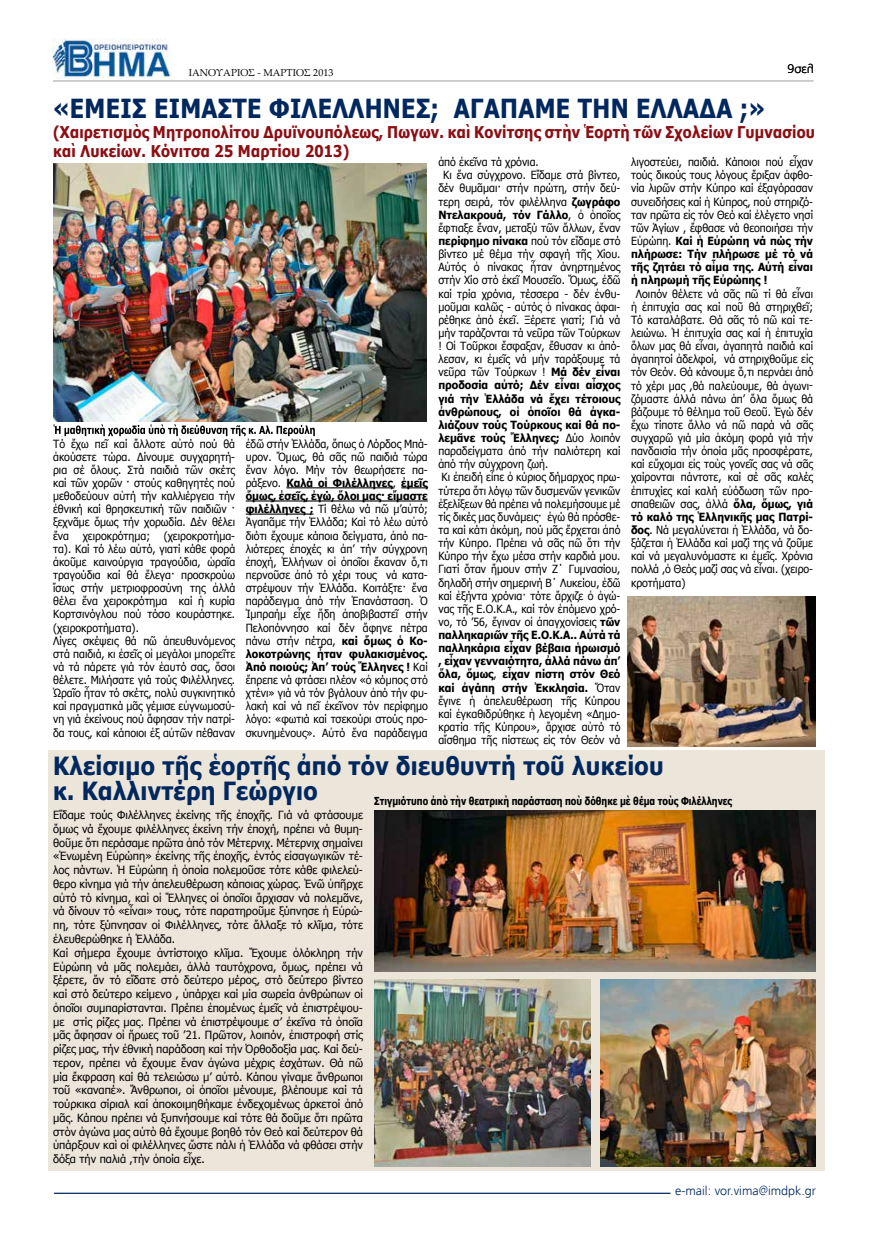
<style>
.page{position:relative;width:886px;height:1241px;background:#fff}
.page>*{position:absolute;margin:0;border:0;box-sizing:border-box;transform-origin:0 0}
.t1{font:700 26.25px "Tahoma";letter-spacing:.015em;color:#00285f;scale:.89 1}
.t2{font:700 25px/25px "Tahoma";letter-spacing:.015em;color:#00285f;scale:.92 1}
.t3{font:700 16.25px/19.5px "Tahoma";letter-spacing:.015em;color:#8b0e13;scale:.89 1}
.t4{font:300 12.5px "PF Catalog";color:#00285f}
.t5{font:300 12.5px "PF Catalog";color:#000}
.t6{font:11.25px/13.1px "Tahoma";color:#000;text-align:justify;scale:.94 1}
.t7{font:11.25px/13.8px "Tahoma";color:#000}
.t8{font:700 11.25px "Tahoma";color:#000;scale:.94 1}
.t9{font:700 11px "Tahoma";color:#000;scale:.82 1}
.t10{font:10px "Palatino Linotype";color:#000}
.s1{font-weight:700}
.s2{font-weight:400}
</style>
<div class="page">
<img style="left:53px;top:38px;width:119px;height:41px">
<div style="left:48px;top:749px;width:776px;height:421px;background:#ece5da"></div>
<hr style="left:53px;top:80px;width:760px;height:1px;background:#c6c7c8">
<hr style="left:54px;top:1192px;width:616px;height:1px;background:#00285f">
<hr style="left:286px;top:487px;width:107px;height:1px;background:#000">
<svg style="left:401px;top:487px;width:27px;height:1px"></svg>
<hr style="left:246px;top:500px;width:182px;height:1px;background:#000">
<hr style="left:246px;top:513px;width:68px;height:1px;background:#000">
<img style="left:374px;top:979px;width:216px;height:187px">
<img style="left:600px;top:979px;width:215px;height:187px">
<img style="left:627px;top:596px;width:188px;height:150px">
<img style="left:53px;top:164px;width:374px;height:258px">
<img style="left:374px;top:810px;width:441px;height:161px">
<svg style="left:54px;top:424px;width:261px;height:12px"></svg>
<p class="t10" style="left:189px;top:65px;width:146px">ΙΑΝΟΥΑΡΙΟΣ - ΜΑΡΤΙΟΣ 2013</p>
<p class="t5" style="left:787px;top:62px;width:28px">9σελ</p>
<h1 class="t1" style="left:53px;top:90px;width:801px">«ΕΜΕΙΣ ΕΙΜΑΣΤΕ ΦΙΛΕΛΛΗΝΕΣ; ΑΓΑΠΑΜΕ ΤΗΝ ΕΛΛΑΔΑ ;»</h1>
<h3 class="t3" style="left:53px;top:121px;width:857px">(Χαιρετισμὸς Μητροπολίτου Δρυϊνουπόλεως, Πωγων. καὶ Κονίτσης στὴν Ἑορτὴ τῶν Σχολείων Γυμνασίου καὶ Λυκείων. Κόνιτσα 25 Μαρτίου 2013)</h3>
<p class="t6" style="left:631px;top:155px;width:195px">λιγοστεύει, παιδιά. Κάποιοι πού εἶχαν τούς δικούς τους λόγους ἔριξαν ἀφθο&shy;νία λιρῶν στήν Κύπρο καί ἐξαγόρασαν συνειδήσεις καί ἡ Κύπρος, πού στηριζό&shy;ταν πρῶτα εἰς τόν Θεό καί ἐλέγετο νησί τῶν Ἁγίων , ἔφθασε νά θεοποιήσει τήν Εὐρώπη. <span class="s1">Καί ἡ Εὐρώπη νά πώς τήν πλήρωσε: Τήν πλήρωσε μέ τό νά τῆς ζητάει τό αἷμα της. Αὐτή εἶναι ἡ πληρωμή τῆς Εὐρώπης !</span></p>
<p class="t6" style="left:631px;top:286px;width:195px;text-indent:5px">Λοιπόν θέλετε νά σᾶς πῶ τί θά εἶναι ἡ ἐπιτυχία σας καί ποῦ θά στηριχθεῖ; Τό καταλάβατε. Θά σᾶς τό πῶ καί τε&shy;λειώνω. Ἡ ἐπιτυχία σας καί ἡ ἐπιτυχία ὅλων μας θά εἶναι, ἀγαπητά παιδιά καί ἀγαπητοί ἀδελφοί, νά στηριχθοῦμε εἰς τόν Θεόν. Θά κάνουμε ὅ,τι περνάει ἀπό τό χέρι μας ,θά παλεύουμε, θά ἀγωνι&shy;ζόμαστε ἀλλά πάνω ἀπ’ ὅλα ὅμως θά βάζουμε τό θέλημα τοῦ Θεοῦ. Ἐγώ δέν ἔχω τίποτε ἄλλο νά πῶ παρά νά σᾶς συγχαρῶ γιά μία ἀκόμη φορά γιά τήν πανδαισία τήν ὁποία μᾶς προσφέρατε, καί εὔχομαι εἰς τοὺς γονεῖς σας νά σᾶς χαίρονται πάντοτε, καί σέ σᾶς καλές ἐπιτυχίες καί καλή εὐόδωση τῶν προ&shy;σπαθειῶν σας, ἀλλά <span class="s1">ὅλα, ὅμως, γιά τό καλό της Ἑλληνικῆς μας Πατρί&shy;δος</span>. Νά μεγαλύνεται ἡ Ἑλλάδα, νά δο&shy;ξάζεται ἡ Ἑλλάδα καί μαζί της νά ζοῦμε καί νά μεγαλυνόμαστε κι ἐμεῖς. Χρόνια πολλά ,ὁ Θεός μαζί σας νά εἶναι. (χειρο&shy;κροτήματα)</p>
<p class="t6" style="left:438px;top:155px;width:108px">ἀπό ἐκεῖνα τά χρόνια.</p>
<p class="t6" style="left:443px;top:168px;width:190px">Κι ἕνα σύγχρονο. Εἴδαμε στά βίντεο,</p>
<p class="t6" style="left:438px;top:181px;width:195px">δέν θυμᾶμαι· στήν πρώτη, στήν δεύ-</p>
<p class="t6" style="left:438px;top:194px;width:195px">τερη σειρά, τόν φιλέλληνα <span class="s1">ζωγράφο</span></p>
<p class="t8" style="left:438px;top:207px;width:195px">Ντελακρουά, τόν Γάλλο<span class="s2">, ὁ ὁποῖος</span></p>
<p class="t6" style="left:438px;top:221px;width:195px">ἔφτιαξε ἕναν, μεταξύ τῶν ἄλλων, ἕναν</p>
<p class="t6" style="left:438px;top:234px;width:195px"><span class="s1">περίφημο πίνακα</span> πού τόν εἴδαμε στό</p>
<p class="t6" style="left:438px;top:247px;width:195px">βίντεο μέ θέμα τήν σφαγή τῆς Χίου.</p>
<p class="t6" style="left:438px;top:260px;width:195px">Αὐτός ὁ πίνακας ἦταν ἀνηρτημένος</p>
<p class="t6" style="left:438px;top:273px;width:195px">στήν Χίο στό ἐκεῖ Μουσεῖο. Ὅμως, ἐδῶ</p>
<p class="t6" style="left:438px;top:286px;width:195px">καί τρία χρόνια, τέσσερα - δέν ἐνθυ-</p>
<p class="t6" style="left:438px;top:299px;width:195px">μοῦμαι καλῶς - αὐτός ὁ πίνακας ἀφαι-</p>
<p class="t6" style="left:438px;top:312px;width:195px">ρέθηκε ἀπό ἐκεῖ. Ξέρετε γιατί; Γιά νά</p>
<p class="t6" style="left:438px;top:326px;width:195px">μήν ταράζονται τά νεῦρα τῶν Τούρκων</p>
<p class="t6" style="left:438px;top:339px;width:195px">! Οἱ Τοῦρκοι ἔσφαξαν, ἔθυσαν κι ἀπό-</p>
<p class="t6" style="left:438px;top:352px;width:195px">λεσαν, κι ἐμεῖς νά μήν ταράξουμε τά</p>
<p class="t6" style="left:438px;top:365px;width:195px">νεῦρα τῶν Τούρκων ! <span class="s1">Μά δέν εἶναι</span></p>
<p class="t8" style="left:438px;top:377px;width:195px">προδοσία αὐτό; Δέν εἶναι αἶσχος</p>
<p class="t8" style="left:438px;top:390px;width:195px">γιά τήν Ἑλλάδα νά ἔχει τέτοιους</p>
<p class="t8" style="left:438px;top:404px;width:195px">ἀνθρώπους, οἱ ὁποῖοι θά ἀγκα-</p>
<p class="t8" style="left:438px;top:417px;width:195px">λιάζουν τούς Τούρκους καί θά πο-</p>
<p class="t8" style="left:438px;top:430px;width:195px">λεμᾶνε τούς Ἕλληνες; <span class="s2">Δύο λοιπόν</span></p>
<p class="t6" style="left:438px;top:444px;width:195px">παραδείγματα ἀπό τήν παλιότερη καί</p>
<p class="t6" style="left:438px;top:457px;width:118px">ἀπό τήν σύγχρονη ζωή.</p>
<p class="t6" style="left:442px;top:470px;width:192px">Κι ἐπειδή εἶπε ὁ κύριος δήμαρχος πρω-</p>
<p class="t6" style="left:438px;top:483px;width:195px">τύτερα ὅτι λόγῳ τῶν δυσμενῶν γενικῶν</p>
<p class="t6" style="left:438px;top:496px;width:195px">ἐξελίξεων θά πρέπει νά πολεμήσουμε μέ</p>
<p class="t6" style="left:438px;top:509px;width:195px">τίς δικές μας δυνάμεις· ἐγώ θά πρόσθε-</p>
<p class="t6" style="left:438px;top:522px;width:195px">τα καί κάτι ἀκόμη, πού μᾶς ἔρχεται ἀπό</p>
<p class="t6" style="left:438px;top:536px;width:195px">τήν Κύπρο. Πρέπει νά σᾶς πῶ ὅτι τήν</p>
<p class="t6" style="left:438px;top:549px;width:195px">Κύπρο τήν ἔχω μέσα στήν καρδιά μου.</p>
<p class="t6" style="left:438px;top:562px;width:195px">Γιατί ὅταν ἤμουν στήν Ζ΄ Γυμνασίου,</p>
<p class="t6" style="left:438px;top:575px;width:195px">δηλαδή στήν σημερινή Β΄ Λυκείου, ἐδῶ</p>
<p class="t6" style="left:438px;top:588px;width:195px">καί ἑξήντα χρόνια· τότε ἄρχιζε ὁ ἀγώ-</p>
<p class="t6" style="left:438px;top:601px;width:195px">νας τῆς Ε.Ο.Κ.Α., καί τόν ἑπόμενο χρό-</p>
<p class="t6" style="left:438px;top:614px;width:195px">νο, τό ’56, ἔγιναν οἱ ἀπαγχονίσεις <span class="s1">τῶν</span></p>
<p class="t8" style="left:438px;top:627px;width:195px">παλληκαριῶν τῆς Ε.Ο.Κ.Α.. Αὐτά τά</p>
<p class="t8" style="left:438px;top:640px;width:195px">παλληκάρια εἶχαν βέβαια ἡρωισμό</p>
<p class="t8" style="left:438px;top:653px;width:195px">, εἶχαν γενναιότητα, ἀλλά πάνω ἀπ’</p>
<p class="t8" style="left:438px;top:666px;width:195px">ὅλα, ὅμως<span class="s2">,</span> εἶχαν πίστη στόν Θεό</p>
<p class="t8" style="left:438px;top:679px;width:195px">καί ἀγάπη στήν Ἐκκλησία. <span class="s2">Ὅταν</span></p>
<p class="t6" style="left:438px;top:693px;width:195px">ἔγινε ἡ ἀπελευθέρωση τῆς Κύπρου</p>
<p class="t6" style="left:438px;top:706px;width:195px">καί ἐγκαθιδρύθηκε ἡ λεγομένη «Δημο-</p>
<p class="t6" style="left:438px;top:719px;width:195px">κρατία τῆς Κύπρου», ἄρχισε αὐτό τό</p>
<p class="t6" style="left:438px;top:732px;width:195px">αἴσθημα τῆς πίστεως εἰς τόν Θεόν νά</p>
<p class="t6" style="left:53px;top:436px;width:195px;text-align:left">Τό ἔχω πεῖ καί ἄλλοτε αὐτό πού θά ἀκούσετε τώρα. Δίνουμε συγχαρητή&shy;ρια σέ ὅλους. Στά παιδιά τῶν σκέτς καί τῶν χορῶν · στούς καθηγητές πού μεθοδεύουν αὐτή τήν καλλιέργεια τήν ἐθνική καί θρησκευτική τῶν παιδιῶν · ξεχνᾶμε ὅμως τήν χορωδία. Δέν θέλει ἕνα χειροκρότημα; (χειροκροτήμα&shy;τα). Καί τό λέω αὐτό, γιατί κάθε φορά ἀκοῦμε καινούργια τραγούδια, ὡραῖα τραγούδια καί θά ἔλεγα· προσκρούω ἴσως στήν μετριοφροσύνη της ἀλλά θέλει ἕνα χειροκρότημα καί ἡ κυρία Κορτσινόγλου πού τόσο κουράστηκε. (χειροκροτήματα).<br>Λίγες σκέψεις θά πῶ ἀπευθυνόμενος στά παιδιά, κι ἐσεῖς οἱ μεγάλοι μπορεῖτε νά τά πάρετε γιά τόν ἑαυτό σας, ὅσοι θέλετε. Μιλήσατε γιά τούς Φιλέλληνες.<br>Ὡραῖο ἦταν τό σκέτς, πολύ συγκινητικό καί πραγματικά μᾶς γέμισε εὐγνωμοσύ&shy;νη γιά ἐκείνους πού ἄφησαν τήν πατρί&shy;δα τους, καί κάποιοι ἐξ αὐτῶν πέθαναν</p>
<p class="t6" style="left:246px;top:436px;width:195px">ἐδῶ στήν Ἑλλάδα, ὅπως ὁ Λόρδος Μπά&shy;υρον. Ὅμως, θά σᾶς πῶ παιδιά τώρα ἕναν λόγο. Μήν τόν θεωρήσετε πα&shy;ράξενο. <span class="s1">Καλά οἱ Φιλέλληνες</span>, <span class="s1">ἐμεῖς ὅμως, ἐσεῖς, ἐγώ, ὅλοι μας· εἴμαστε φιλέλληνες ;</span> Τί θέλω νά πῶ μ’αὐτό; Ἀγαπᾶμε τήν Ἑλλάδα; Καί τό λέω αὐτό διότι ἔχουμε κάποια δείγματα, ἀπό πα&shy;λιότερες ἐποχές κι ἀπ’ τήν σύγχρονη ἐποχή, Ἑλλήνων οἱ ὁποῖοι ἔκαναν ὅ,τι περνοῦσε ἀπό τό χέρι τους νά κατα&shy;στρέψουν τήν Ἑλλάδα. Κοιτάξτε· ἕνα παράδειγμα ἀπό τήν Ἐπανάσταση. Ὁ Ἰμπραήμ εἶχε ἤδη ἀποβιβαστεῖ στήν Πελοπόννησο καί δέν ἄφηνε πέτρα πάνω στήν πέτρα, <span class="s1">καί ὅμως ὁ Κο&shy;λοκοτρώνης ἦταν φυλακισμένος.<br>Ἀπό ποιούς; Ἀπ’ τούς Ἕλληνες !</span> Καί ἔπρεπε νά φτάσει πλέον «ὁ κόμπος στό χτένι» γιά νά τόν βγάλουν ἀπό τήν φυ&shy;λακή καί νά πεῖ ἐκεῖνον τόν περίφημο λόγο: «φωτιά καί τσεκούρι στούς προ&shy;σκυνημένους». Αὐτό ἕνα παράδειγμα</p>
<h2 class="t2" style="left:53px;top:752px;width:665px">Κλείσιμο τῆς ἑορτῆς ἀπό τόν διευθυντή τοῦ λυκείου κ. Καλλιντέρη Γεώργιο</h2>
<p class="t7" style="left:53px;top:807px;width:311px">Εἴδαμε τούς Φιλέλληνες ἐκείνης τῆς ἐποχῆς. Γιά νά φτάσουμε ὅμως νά ἔχουμε φιλέλληνες ἐκείνη τήν ἐποχή, πρέπει νά θυμη&shy;θοῦμε ὅτι περάσαμε πρῶτα ἀπό τόν Μέτερνιχ. Μέτερνιχ σημαίνει «Ἑνωμένη Εὐρώπη» ἐκείνης τῆς ἐποχῆς, ἐντός εἰσαγωγικῶν τέ&shy;λος πάντων. Ἡ Εὐρώπη ἡ ὁποία πολεμοῦσε τότε κάθε φιλελεύ&shy;θερο κίνημα γιά τήν ἀπελευθέρωση κάποιας χώρας. Ἐνῶ ὑπῆρχε αὐτό τό κίνημα, καὶ οἱ Ἕλληνες οἱ ὁποῖοι ἄρχισαν νά πολεμᾶνε, νά δίνουν τό «εἶναι» τους, τότε παρατηροῦμε ξύπνησε ἡ Εὐρώ&shy;πη, τότε ξύπνησαν οἱ Φιλέλληνες, τότε ἄλλαξε τό κλῖμα, τότε ἐλευθερώθηκε ἡ Ἑλλάδα.<br>Καί σήμερα ἔχουμε ἀντίστοιχο κλῖμα. Ἔχουμε ὁλόκληρη τήν Εὐρώπη νά μᾶς πολεμάει, ἀλλά ταυτόχρονα, ὅμως, πρέπει νά ξέρετε, ἄν τό εἴδατε στό δεύτερο μέρος, στό δεύτερο βίντεο καί στό δεύτερο κείμενο , ὑπάρχει καί μία σωρεία ἀνθρώπων οἱ ὁποῖοι συμπαρίστανται. Πρέπει ἑπομένως ἐμεῖς νά ἐπιστρέψου&shy;με στίς ρίζες μας. Πρέπει νά ἐπιστρέψουμε σ’ ἐκεῖνα τά ὁποῖα μᾶς ἄφησαν οἱ ἥρωες τοῦ ’21. Πρῶτον, λοιπόν, ἐπιστροφή στίς ρίζες μας, τήν ἐθνική παράδοση καί τήν Ὀρθοδοξία μας. Καί δεύ&shy;τερον, πρέπει νά ἔχουμε ἕναν ἀγώνα μέχρις ἐσχάτων. Θά πῶ μία ἔκφραση καί θά τελειώσω μ’ αὐτό. Κάπου γίναμε ἄνθρωποι τοῦ «καναπέ». Ἄνθρωποι, οἱ ὁποῖοι μένουμε, βλέπουμε καί τά τούρκικα σίριαλ καί ἀποκοιμηθήκαμε ἐνδεχομένως ἀρκετοί ἀπό μᾶς. Κάπου πρέπει νά ξυπνήσουμε καί τότε θά δοῦμε ὅτι πρῶτα στὸν ἀγώνα μας αὐτὸ θά ἔχουμε βοηθό τόν Θεό καί δεύτερον θά ὑπάρξουν καὶ οἱ φιλέλληνες ὥστε πάλι ἡ Ἑλλάδα νά φθάσει στήν δόξα τήν παλιά ,τήν ὁποία εἶχε.</p>
<p class="t9" style="left:374px;top:793px;width:438px">Στιγμιότυπο ἀπὸ τὴν θεατρικὴ παράσταση ποὺ δόθηκε μὲ θέμα τοὺς Φιλέλληνες</p>
<p class="t4" style="left:675px;top:1183px;width:142px">e-mail: vor.vima@imdpk.gr</p>
</div>
